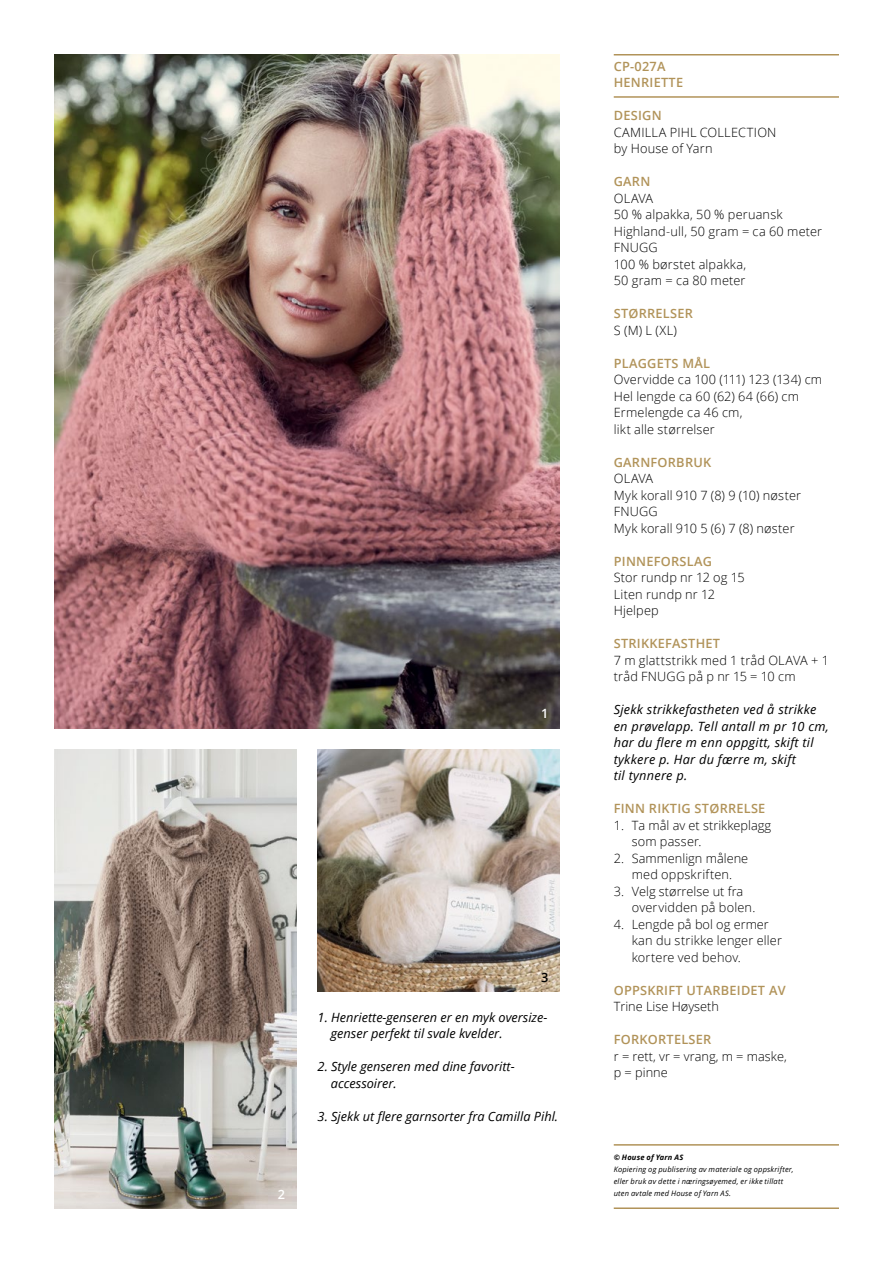
<style>
.page{position:relative;width:893px;height:1263px;background:#fff}
.page>*{position:absolute;margin:0;border:0;box-sizing:border-box;transform-origin:0 0}
.Faktatekst{font:300 12.75px/16.5px "Open Sans";letter-spacing:.01em;color:#000}
.Faktatekst-2{font:italic 12.75px/16.5px "Open Sans";color:#000}
.Faktatekst-3{font:600 12.75px "Open Sans";letter-spacing:.02em;color:#b19359}
.Faktatekst-4{font:italic 12.75px "Open Sans";letter-spacing:.02em;color:#000}
.t1{font:600 12.75px "Open Sans";color:#fff}
.t2{font:600 12.75px "Open Sans";color:#000}
.t3{font:italic 7.5px "Open Sans";letter-spacing:.025em;color:#000}
.t4{font:italic 700 7.5px "Open Sans";letter-spacing:.025em;color:#000}
</style>
<div class="page">
<hr style="left:614px;top:1144px;width:225px;height:1px;background:#b19359">
<hr style="left:614px;top:1207px;width:225px;height:2px;background:#b19359">
<img style="left:54px;top:54px;width:505px;height:674px">
<img style="left:318px;top:749px;width:241px;height:243px">
<img style="left:54px;top:749px;width:242px;height:460px">
<hr style="left:614px;top:54px;width:225px;height:2px;background:#b19359">
<hr style="left:614px;top:96px;width:225px;height:2px;background:#b19359">
<p class="t1" style="left:541px;top:705px;width:9px">1</p>
<p class="t1" style="left:278px;top:1185px;width:9px">2</p>
<p class="t2" style="left:541px;top:968px;width:9px">3</p>
<p class="Faktatekst-2" style="left:331px;top:1009px;width:218px;text-indent:-13px">1. Henriette-genseren er en myk oversize&shy;genser perfekt til svale kvelder.</p>
<p class="Faktatekst-2" style="left:331px;top:1058px;width:185px;text-indent:-13px">2. Style genseren med dine favoritt&shy;accessoirer.</p>
<p class="Faktatekst-2" style="left:318px;top:1108px;width:242px">3. Sjekk ut flere garnsorter fra Camilla Pihl.</p>
<p class="Faktatekst-3" style="left:614px;top:57px;width:53px">CP-027A</p>
<p class="Faktatekst-3" style="left:614px;top:74px;width:71px">HENRIETTE</p>
<p class="Faktatekst-3" style="left:614px;top:107px;width:49px">DESIGN</p>
<p class="Faktatekst" style="left:614px;top:123px;width:164px">CAMILLA PIHL COLLECTION</p>
<p class="Faktatekst" style="left:614px;top:140px;width:100px">by House of Yarn</p>
<p class="Faktatekst-3" style="left:614px;top:173px;width:38px">GARN</p>
<p class="Faktatekst" style="left:614px;top:189px;width:41px">OLAVA</p>
<p class="Faktatekst" style="left:614px;top:206px;width:170px">50 % alpakka, 50 % peruansk</p>
<p class="Faktatekst" style="left:614px;top:222px;width:210px">Highland-ull, 50 gram = ca 60 meter</p>
<p class="Faktatekst" style="left:614px;top:239px;width:45px">FNUGG</p>
<p class="Faktatekst" style="left:614px;top:255px;width:134px">100 % børstet alpakka,</p>
<p class="Faktatekst" style="left:614px;top:272px;width:133px">50 gram = ca 80 meter</p>
<p class="Faktatekst-3" style="left:614px;top:305px;width:81px">STØRRELSER</p>
<p class="Faktatekst" style="left:614px;top:321px;width:65px">S (M) L (XL)</p>
<p class="Faktatekst-3" style="left:614px;top:354px;width:98px">PLAGGETS MÅL</p>
<p class="Faktatekst" style="left:614px;top:371px;width:210px">Overvidde ca 100 (111) 123 (134) cm</p>
<p class="Faktatekst" style="left:614px;top:387px;width:187px">Hel lengde ca 60 (62) 64 (66) cm</p>
<p class="Faktatekst" style="left:614px;top:404px;width:130px">Ermelengde ca 46 cm,</p>
<p class="Faktatekst" style="left:614px;top:420px;width:103px">likt alle størrelser</p>
<p class="Faktatekst-3" style="left:614px;top:453px;width:99px">GARNFORBRUK</p>
<p class="Faktatekst" style="left:614px;top:470px;width:41px">OLAVA</p>
<p class="Faktatekst" style="left:614px;top:486px;width:189px">Myk korall 910 7 (8) 9 (10) nøster</p>
<p class="Faktatekst" style="left:614px;top:503px;width:45px">FNUGG</p>
<p class="Faktatekst" style="left:614px;top:519px;width:182px">Myk korall 910 5 (6) 7 (8) nøster</p>
<p class="Faktatekst-3" style="left:614px;top:552px;width:100px">PINNEFORSLAG</p>
<p class="Faktatekst" style="left:614px;top:569px;width:132px">Stor rundp nr 12 og 15</p>
<p class="Faktatekst" style="left:614px;top:585px;width:103px">Liten rundp nr 12</p>
<p class="Faktatekst" style="left:614px;top:602px;width:47px">Hjelpep</p>
<p class="Faktatekst-3" style="left:614px;top:635px;width:108px">STRIKKEFASTHET</p>
<p class="Faktatekst" style="left:614px;top:651px;width:217px">7 m glattstrikk med 1 tråd OLAVA + 1 tråd FNUGG på p nr 15 = 10 cm</p>
<p class="Faktatekst-4" style="left:614px;top:701px;width:204px">Sjekk strikkefastheten ved å strikke</p>
<p class="Faktatekst-4" style="left:614px;top:717px;width:217px">en prøvelapp. Tell antall m pr 10 cm,</p>
<p class="Faktatekst-4" style="left:614px;top:734px;width:201px">har du flere m enn oppgitt, skift til</p>
<p class="Faktatekst-4" style="left:614px;top:750px;width:184px">tykkere p. Har du færre m, skift</p>
<p class="Faktatekst-4" style="left:614px;top:767px;width:75px">til tynnere p.</p>
<p class="Faktatekst-3" style="left:614px;top:800px;width:153px">FINN RIKTIG STØRRELSE</p>
<p class="Faktatekst" style="left:632px;top:816px;width:141px;text-indent:-18px">1. Ta mål av et strikkeplagg som passer.</p>
<p class="Faktatekst" style="left:614px;top:849px;width:136px;text-align:center">2. Sammenlign målene med oppskriften.</p>
<p class="Faktatekst" style="left:632px;top:882px;width:125px;text-indent:-18px">3. Velg størrelse ut fra overvidden på bolen.</p>
<p class="Faktatekst" style="left:632px;top:915px;width:152px;text-indent:-18px">4. Lengde på bol og ermer kan du strikke lenger eller kortere ved behov.</p>
<p class="Faktatekst-3" style="left:614px;top:981px;width:173px">OPPSKRIFT UTARBEIDET AV</p>
<p class="Faktatekst" style="left:614px;top:998px;width:107px">Trine Lise Høyseth</p>
<p class="Faktatekst-3" style="left:614px;top:1031px;width:99px">FORKORTELSER</p>
<p class="Faktatekst" style="left:614px;top:1047px;width:175px">r = rett, vr = vrang, m = maske,</p>
<p class="Faktatekst" style="left:614px;top:1064px;width:56px">p = pinne</p>
<p class="t4" style="left:614px;top:1152px;width:71px">© House of Yarn AS</p>
<p class="t3" style="left:614px;top:1164px;width:181px">Kopiering og publisering av materiale og oppskrifter,</p>
<p class="t3" style="left:614px;top:1176px;width:171px">eller bruk av dette i næringsøyemed, er ikke tillatt</p>
<p class="t3" style="left:614px;top:1188px;width:119px">uten avtale med House of Yarn AS.</p>
</div>
